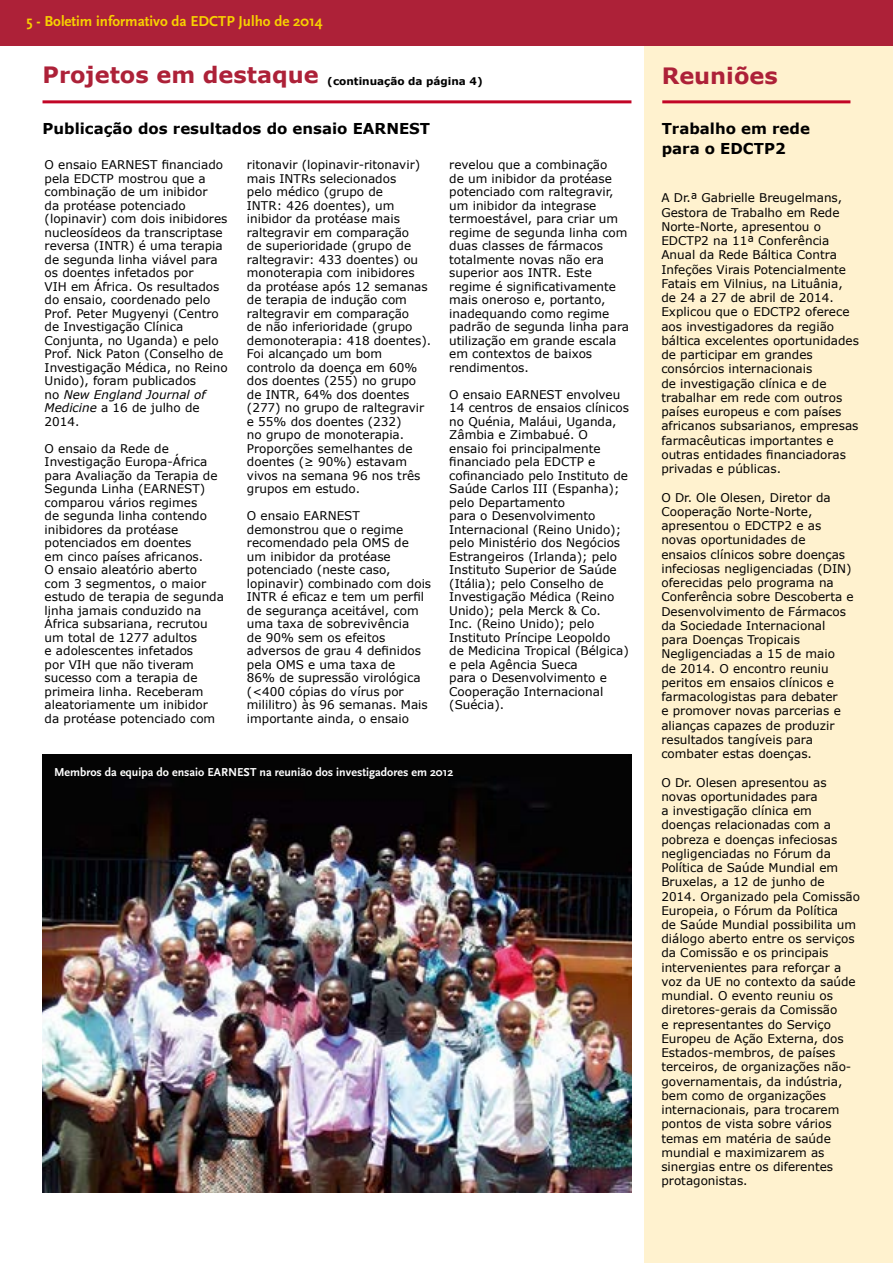
<style>
.page{position:relative;width:893px;height:1263px;background:#fff}
.page>*{position:absolute;margin:0;border:0;box-sizing:border-box;transform-origin:0 0}
.t1{font:700 22.5px "Verdana";color:#ad2138}
.t2{font:700 15px "Scala Sans";color:#f7d100}
.t3{font:700 15px/19.5px "Verdana";color:#000}
.t4{font:12px/13.5px "Verdana";color:#000}
.t5{font:700 12px "Scala Sans";color:#fff}
.t6{font:700 10.5px "Verdana";color:#000}
.s1{font-size:22.5px;color:#ad2138}
.s2{font-style:italic}
</style>
<div class="page">
<div style="left:644px;top:45px;width:249px;height:1218px;background:#fff2cf"></div>
<div style="left:0;top:0;width:893px;height:45px;background:#ad2138"></div>
<hr style="left:662px;top:100px;width:188px;height:3px;background:#c20526">
<hr style="left:43px;top:100px;width:588px;height:3px;background:#c20526">
<img style="left:43px;top:755px;width:588px;height:437px">
<p class="t2" style="left:27px;top:13px;width:298px">5 - Boletim informativo da EDCTP Julho de 2014</p>
<p class="t2" style="left:26px;top:15px;width:201px">5 - EDCTP Newsletter April 2014</p>
<p class="t6" style="left:43px;top:73px;width:442px"><span class="s1">Projetos em destaque</span> (continuação da página 4)</p>
<h1 class="t1" style="left:662px;top:60px;width:118px">Reuniões</h1>
<p class="t3" style="left:43px;top:119px;width:389px">Publicação dos resultados do ensaio EARNEST</p>
<p class="t3" style="left:662px;top:119px;width:150px">Trabalho em rede para o EDCTP2</p>
<p class="t4" style="left:45px;top:158px;width:185px">O ensaio EARNEST financiado pela EDCTP mostrou que a combinação de um inibidor<br>da protéase potenciado (lopinavir) com dois inibidores nucleosídeos da transcriptase reversa (INTR) é uma terapia de segunda linha viável para os doentes infetados por<br>VIH em África. Os resultados do ensaio, coordenado pelo<br>Prof. Peter Mugyenyi (Centro de Investigação Clínica<br>Conjunta, no Uganda) e pelo<br>Prof. Nick Paton (Conselho de<br>Investigação Médica, no Reino<br>Unido), foram publicados<br>no <span class="s2">New England Journal of<br>Medicine</span> a 16 de julho de<br>2014.</p>
<p class="t4" style="left:45px;top:442px;width:181px">O ensaio da Rede de<br>Investigação Europa-África para Avaliação da Terapia de<br>Segunda Linha (EARNEST) comparou vários regimes<br>de segunda linha contendo inibidores da protéase potenciados em doentes<br>em cinco países africanos.<br>O ensaio aleatório aberto com 3 segmentos, o maior estudo de terapia de segunda linha jamais conduzido na<br>África subsariana, recrutou um total de 1277 adultos<br>e adolescentes infetados<br>por VIH que não tiveram sucesso com a terapia de primeira linha. Receberam aleatoriamente um inibidor da protéase potenciado com</p>
<p class="t4" style="left:449px;top:158px;width:181px">revelou que a combinação<br>de um inibidor da protéase potenciado com raltegravir, um inibidor da integrase termoestável, para criar um regime de segunda linha com duas classes de fármacos totalmente novas não era superior aos INTR. Este regime é significativamente mais oneroso e, portanto, inadequando como regime padrão de segunda linha para utilização em grande escala em contextos de baixos rendimentos.</p>
<p class="t4" style="left:449px;top:388px;width:181px">O ensaio EARNEST envolveu<br>14 centros de ensaios clínicos no Quénia, Maláui, Uganda,<br>Zâmbia e Zimbabué. O ensaio foi principalmente financiado pela EDCTP e cofinanciado pelo Instituto de<br>Saúde Carlos III (Espanha); pelo Departamento<br>para o Desenvolvimento<br>Internacional (Reino Unido); pelo Ministério dos Negócios<br>Estrangeiros (Irlanda); pelo<br>Instituto Superior de Saúde (Itália); pelo Conselho de<br>Investigação Médica (Reino<br>Unido); pela Merck &amp; Co.<br>Inc. (Reino Unido); pelo<br>Instituto Príncipe Leopoldo<br>de Medicina Tropical (Bélgica) e pela Agência Sueca<br>para o Desenvolvimento e<br>Cooperação Internacional (Suécia).</p>
<p class="t4" style="left:247px;top:158px;width:186px">ritonavir (lopinavir-ritonavir) mais INTRs selecionados<br>pelo médico (grupo de<br>INTR: 426 doentes), um inibidor da protéase mais raltegravir em comparação<br>de superioridade (grupo de raltegravir: 433 doentes) ou monoterapia com inibidores da protéase após 12 semanas de terapia de indução com raltegravir em comparação<br>de não inferioridade (grupo demonoterapia: 418 doentes).<br>Foi alcançado um bom controlo da doença em 60% dos doentes (255) no grupo de INTR, 64% dos doentes (277) no grupo de raltegravir e 55% dos doentes (232)<br>no grupo de monoterapia.<br>Proporções semelhantes de doentes (≥ 90%) estavam vivos na semana 96 nos três grupos em estudo.</p>
<p class="t4" style="left:247px;top:509px;width:186px">O ensaio EARNEST demonstrou que o regime recomendado pela OMS de<br>um inibidor da protéase potenciado (neste caso, lopinavir) combinado com dois<br>INTR é eficaz e tem um perfil de segurança aceitável, com uma taxa de sobrevivência<br>de 90% sem os efeitos adversos de grau 4 definidos pela OMS e uma taxa de<br>86% de supressão virológica (&lt;400 cópias do vírus por mililitro) às 96 semanas. Mais importante ainda, o ensaio</p>
<p class="t4" style="left:661px;top:191px;width:199px;line-height:14.2px">A Dr.ª Gabrielle Breugelmans,<br>Gestora de Trabalho em Rede<br>Norte-Norte, apresentou o<br>EDCTP2 na 11ª Conferência<br>Anual da Rede Báltica Contra<br>Infeções Virais Potencialmente<br>Fatais em Vilnius, na Lituânia, de 24 a 27 de abril de 2014.<br>Explicou que o EDCTP2 oferece aos investigadores da região báltica excelentes oportunidades de participar em grandes consórcios internacionais<br>de investigação clínica e de trabalhar em rede com outros países europeus e com países africanos subsarianos, empresas farmacêuticas importantes e outras entidades financiadoras privadas e públicas.</p>
<p class="t4" style="left:661px;top:490px;width:194px;line-height:14.2px">O Dr. Ole Olesen, Diretor da<br>Cooperação Norte-Norte, apresentou o EDCTP2 e as novas oportunidades de<br>ensaios clínicos sobre doenças infeciosas negligenciadas (DIN) oferecidas pelo programa na<br>Conferência sobre Descoberta e<br>Desenvolvimento de Fármacos da Sociedade Internacional para Doenças Tropicais<br>Negligenciadas a 15 de maio<br>de 2014. O encontro reuniu peritos em ensaios clínicos e farmacologistas para debater<br>e promover novas parcerias e alianças capazes de produzir resultados tangíveis para combater estas doenças.</p>
<p class="t4" style="left:661px;top:775px;width:200px;line-height:14.2px">O Dr. Olesen apresentou as novas oportunidades para<br>a investigação clínica em doenças relacionadas com a pobreza e doenças infeciosas negligenciadas no Fórum da<br>Política de Saúde Mundial em<br>Bruxelas, a 12 de junho de<br>2014. Organizado pela Comissão<br>Europeia, o Fórum da Política<br>de Saúde Mundial possibilita um diálogo aberto entre os serviços da Comissão e os principais intervenientes para reforçar a voz da UE no contexto da saúde mundial. O evento reuniu os diretores-gerais da Comissão<br>e representantes do Serviço<br>Europeu de Ação Externa, dos<br>Estados-membros, de países terceiros, de organizações não&shy;governamentais, da indústria, bem como de organizações internacionais, para trocarem pontos de vista sobre vários temas em matéria de saúde mundial e maximizarem as sinergias entre os diferentes protagonistas.</p>
<p class="t5" style="left:54px;top:765px;width:401px">Membros da equipa do ensaio EARNEST na reunião dos investigadores em 2012</p>
</div>
